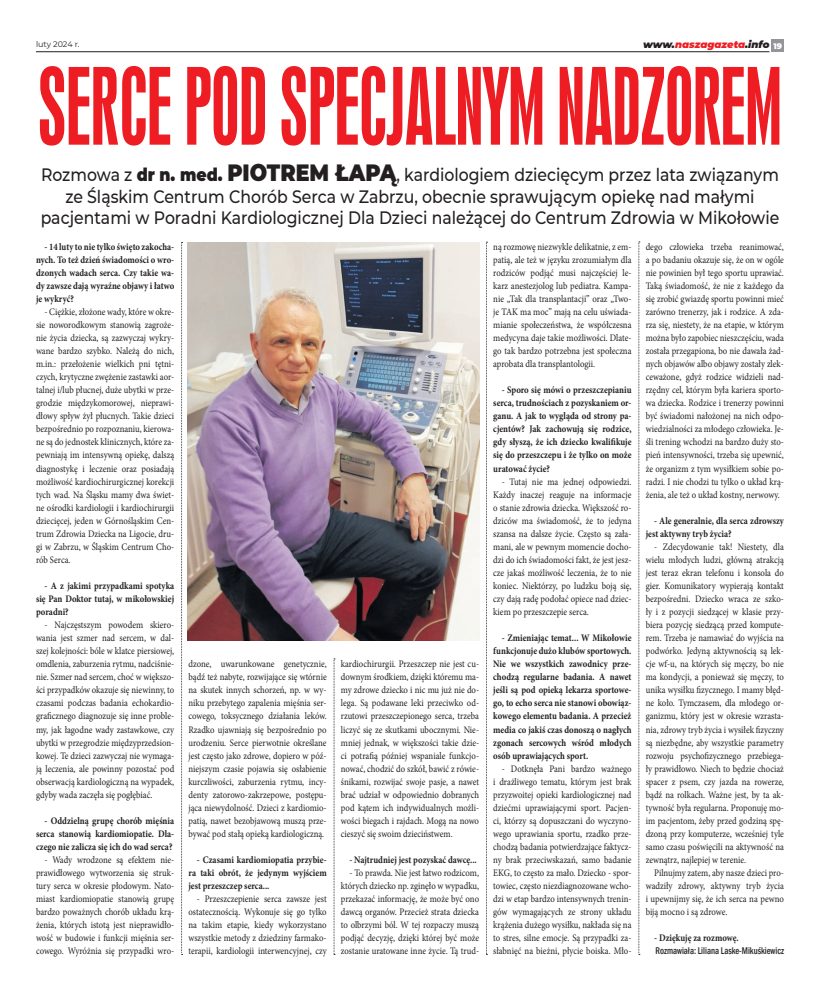
<style>
.page{position:relative;width:820px;height:993px;background:#fff}
.page>*{position:absolute;margin:0;border:0;box-sizing:border-box;transform-origin:0 0}
.tytul_maly{font:99.3px "Swis 924 EU";color:#ee1d23;scale:.75 1}
.Tekst{font:500 17.9px/21.5px "Montserrat";color:#231f20;text-align:center;scale:.88 1}
.Tekst-2{font:10px/13px "Minion Pro";color:#231f20;text-align:justify;scale:.87 1}
.Tekst-3{font:700 10px/13px "Minion Pro";color:#231f20;text-align:justify;scale:.87 1}
.autor{font:500 condensed 10px "Franklin Gothic";color:#231f20;scale:.87 1}
.tekst{font:italic 900 10px "Montserrat";color:#ee1d23}
.t1{font:8px "Montserrat";letter-spacing:-.005em;color:#231f20}
.tekst-2{font:900 8px "Montserrat";color:#fff}
.s1{color:#231f20}
.s2{font-weight:900}
.s3{font-weight:900;font-size:23.5px}
</style>
<div class="page">
<div style="left:771px;top:40px;width:12px;height:12px;background:#939598"></div>
<hr style="left:36px;top:51px;width:733px;height:1px;background:#231f20">
<img style="left:187px;top:242px;width:292px;height:398px">
<svg style="left:181px;top:242px;width:1px;height:711px"></svg>
<svg style="left:333px;top:658px;width:2px;height:296px"></svg>
<svg style="left:486px;top:242px;width:1px;height:712px"></svg>
<svg style="left:638px;top:241px;width:1px;height:712px"></svg>
<p class="t1" style="left:36px;top:39px;width:45px">luty 2024 r.</p>
<p class="tekst" style="left:643px;top:37px;width:128px"><span class="s1">www.</span>naszagazeta<span class="s1">.info</span></p>
<p class="tekst-2" style="left:773px;top:40px;width:10px">19</p>
<p class="tytul_maly" style="left:38px;top:47px;width:992px">SERCE POD SPECJALNYM NADZOREM</p>
<p class="Tekst" style="left:41px;top:163px;width:840px">Rozmowa z <span class="s2">dr n. med.</span> <span class="s3">PIOTREM ŁAPĄ</span>, kardiologiem dziecięcym przez lata związanym ze Śląskim Centrum Chorób Serca w Zabrzu, obecnie sprawującym opiekę nad małymi pacjentami w Poradni Kardiologicznej Dla Dzieci należącej do Centrum Zdrowia w Mikołowie</p>
<p class="Tekst-3" style="left:36px;top:240px;width:160px;text-indent:9px">- 14 luty to nie tylko święto zakocha&shy;nych. To też dzień świadomości o wro&shy;dzonych wadach serca. Czy takie wa&shy;dy zawsze dają wyraźne objawy i łatwo je wykryć?</p>
<p class="Tekst-2" style="left:36px;top:305px;width:160px;text-indent:9px">- Ciężkie, złożone wady, które w okre&shy;sie noworodkowym stanowią zagroże&shy;nie życia dziecka, są zazwyczaj wykry&shy;wane bardzo szybko. Należą do nich, m.in.: przełożenie wielkich pni tętni&shy;czych, krytyczne zwężenie zastawki aor&shy;talnej i/lub płucnej, duże ubytki w prze&shy;grodzie międzykomorowej, nieprawi&shy;dłowy spływ żył płucnych. Takie dzieci bezpośrednio po rozpoznaniu, kierowa&shy;ne są do jednostek klinicznych, które za&shy;pewniają im intensywną opiekę, dalszą diagnostykę i leczenie oraz posiadają możliwość kardiochirurgicznej korekcji tych wad. Na Śląsku mamy dwa świet&shy;ne ośrodki kardiologii i kardiochirurgii dziecięcej, jeden w Górnośląskim Cen&shy;trum Zdrowia Dziecka na Ligocie, dru&shy;gi w Zabrzu, w Śląskim Centrum Cho&shy;rób Serca.</p>
<p class="Tekst-3" style="left:36px;top:579px;width:160px;text-indent:9px">- A z jakimi przypadkami spotyka się Pan Doktor tutaj, w mikołowskiej poradni?</p>
<p class="Tekst-2" style="left:36px;top:618px;width:160px;text-indent:9px">- Najczęstszym powodem skiero&shy;wania jest szmer nad sercem, w dal&shy;szej kolejności: bóle w klatce piersiowej, omdlenia, zaburzenia rytmu, nadciśnie&shy;nie. Szmer nad sercem, choć w większo&shy;ści przypadków okazuje się niewinny, to czasami podczas badania echokardio&shy;graficznego diagnozuje się inne proble&shy;my, jak łagodne wady zastawkowe, czy ubytki w przegrodzie międzyprzedsion&shy;kowej. Te dzieci zazwyczaj nie wymaga&shy;ją leczenia, ale powinny pozostać pod obserwacją kardiologiczną na wypadek, gdyby wada zaczęła się pogłębiać.</p>
<p class="Tekst-3" style="left:36px;top:813px;width:160px;text-indent:9px">- Oddzielną grupę chorób mięśnia serca stanowią kardiomiopatie. Dla&shy;czego nie zalicza się ich do wad serca?</p>
<p class="Tekst-2" style="left:36px;top:853px;width:160px;text-indent:9px">- Wady wrodzone są efektem nie&shy;prawidłowego wytworzenia się struk&shy;tury serca w okresie płodowym. Nato&shy;miast kardiomiopatie stanowią grupę bardzo poważnych chorób układu krą&shy;żenia, których istotą jest nieprawidło&shy;wość w budowie i funkcji mięśnia ser&shy;cowego. Wyróżnia się przypadki wro-</p>
<p class="Tekst-2" style="left:188px;top:657px;width:160px">dzone, uwarunkowane genetycznie, bądź też nabyte, rozwijające się wtórnie na skutek innych schorzeń, np. w wy&shy;niku przebytego zapalenia mięśnia ser&shy;cowego, toksycznego działania leków.<br>Rzadko ujawniają się bezpośrednio po urodzeniu. Serce pierwotnie określane jest często jako zdrowe, dopiero w póź&shy;niejszym czasie pojawia się osłabienie kurczliwości, zaburzenia rytmu, incy&shy;denty zatorowo-zakrzepowe, postępu&shy;jąca niewydolność. Dzieci z kardiomio&shy;patią, nawet bezobjawową muszą prze&shy;bywać pod stałą opieką kardiologiczną.</p>
<p class="Tekst-3" style="left:188px;top:852px;width:160px;text-indent:9px">- Czasami kardiomiopatia przybie&shy;ra taki obrót, że jedynym wyjściem jest przeszczep serca...</p>
<p class="Tekst-2" style="left:188px;top:892px;width:160px;text-indent:9px">- Przeszczepienie serca zawsze jest ostatecznością. Wykonuje się go tylko na takim etapie, kiedy wykorzystano wszystkie metody z dziedziny farmako&shy;terapii, kardiologii interwencyjnej, czy</p>
<p class="Tekst-2" style="left:341px;top:657px;width:160px">kardiochirurgii. Przeszczep nie jest cu&shy;downym środkiem, dzięki któremu ma&shy;my zdrowe dziecko i nic mu już nie do&shy;lega. Są podawane leki przeciwko od&shy;rzutowi przeszczepionego serca, trzeba liczyć się ze skutkami ubocznymi. Nie&shy;mniej jednak, w większości takie dzie&shy;ci potrafią później wspaniale funkcjo&shy;nować, chodzić do szkół, bawić z rówie&shy;śnikami, rozwijać swoje pasje, a nawet brać udział w odpowiednio dobranych pod kątem ich indywidualnych możli&shy;wości biegach i rajdach. Mogą na nowo cieszyć się swoim dzieciństwem.</p>
<p class="Tekst-3" style="left:349px;top:852px;width:148px">- Najtrudniej jest pozyskać dawcę...</p>
<p class="Tekst-2" style="left:341px;top:866px;width:160px;text-indent:9px">- To prawda. Nie jest łatwo rodzicom, których dziecko np. zginęło w wypadku, przekazać informację, że może być ono dawcą organów. Przecież strata dziecka to olbrzymi ból. W tej rozpaczy muszą podjąć decyzję, dzięki której być może zostanie uratowane inne życie. Tą trud-</p>
<p class="Tekst-2" style="left:493px;top:240px;width:160px">ną rozmowę niezwykle delikatnie, z em&shy;patią, ale też w języku zrozumiałym dla rodziców podjąć musi najczęściej le&shy;karz anestezjolog lub pediatra. Kampa&shy;nie „Tak dla transplantacji” oraz „Two&shy;je TAK ma moc” mają na celu uświada&shy;mianie społeczeństwa, że współczesna medycyna daje takie możliwości. Dlate&shy;go tak bardzo potrzebna jest społeczna aprobata dla transplantologii.</p>
<p class="Tekst-3" style="left:493px;top:383px;width:160px;text-indent:9px">- Sporo się mówi o przeszczepianiu serca, trudnościach z pozyskaniem or&shy;ganu. A jak to wygląda od strony pa&shy;cjentów? Jak zachowują się rodzice, gdy słyszą, że ich dziecko kwalifikuje się do przeszczepu i że tylko on może uratować życie?</p>
<p class="Tekst-2" style="left:493px;top:475px;width:160px;text-indent:9px">- Tutaj nie ma jednej odpowiedzi.<br>Każdy inaczej reaguje na informacje o stanie zdrowia dziecka. Większość ro&shy;dziców ma świadomość, że to jedyna szansa na dalsze życie. Często są zała&shy;mani, ale w pewnym momencie docho&shy;dzi do ich świadomości fakt, że jest jesz&shy;cze jakaś możliwość leczenia, że to nie koniec. Niektórzy, po ludzku boją się, czy dają radę podołać opiece nad dziec&shy;kiem po przeszczepie serca.</p>
<p class="Tekst-3" style="left:493px;top:631px;width:160px;text-indent:9px">- Zmieniając temat... W Mikołowie funkcjonuje dużo klubów sportowych.<br>Nie we wszystkich zawodnicy prze&shy;chodzą regularne badania. A nawet jeśli są pod opieką lekarza sportowe&shy;go, to echo serca nie stanowi obowiąz&shy;kowego elementu badania. A przecież media co jakiś czas donoszą o nagłych zgonach sercowych wśród młodych osób uprawiających sport.</p>
<p class="Tekst-2" style="left:493px;top:761px;width:160px;text-indent:9px">- Dotknęła Pani bardzo ważnego i drażliwego tematu, którym jest brak przyzwoitej opieki kardiologicznej nad dziećmi uprawiającymi sport. Pacjen&shy;ci, którzy są dopuszczani do wyczyno&shy;wego uprawiania sportu, rzadko prze&shy;chodzą badania potwierdzające faktycz&shy;ny brak przeciwskazań, samo badanie EKG, to często za mało. Dziecko - spor&shy;towiec, często niezdiagnozowane wcho&shy;dzi w etap bardzo intensywnych trenin&shy;gów wymagających ze strony układu krążenia dużego wysiłku, nakłada się na to stres, silne emocje. Są przypadki za&shy;słabnięć na bieżni, płycie boiska. Mło-</p>
<p class="Tekst-2" style="left:645px;top:240px;width:160px">dego człowieka trzeba reanimować, a po badaniu okazuje się, że on w ogóle nie powinien był tego sportu uprawiać.<br>Taką świadomość, że nie z każdego da się zrobić gwiazdę sportu powinni mieć zarówno trenerzy, jak i rodzice. A zda&shy;rza się, niestety, że na etapie, w którym można było zapobiec nieszczęściu, wada została przegapiona, bo nie dawała żad&shy;nych objawów albo objawy zostały zlek&shy;ceważone, gdyż rodzice widzieli nad&shy;rzędny cel, którym była kariera sporto&shy;wa dziecka. Rodzice i trenerzy powinni być świadomi nałożonej na nich odpo&shy;wiedzialności za młodego człowieka. Je&shy;śli trening wchodzi na bardzo duży sto&shy;pień intensywności, trzeba się upewnić, że organizm z tym wysiłkiem sobie po&shy;radzi. I nie chodzi tu tylko o układ krą&shy;żenia, ale też o układ kostny, nerwowy.</p>
<p class="Tekst-3" style="left:645px;top:513px;width:160px;text-indent:9px">- Ale generalnie, dla serca zdrowszy jest aktywny tryb życia?</p>
<p class="Tekst-2" style="left:645px;top:540px;width:160px;text-indent:9px">- Zdecydowanie tak! Niestety, dla wielu młodych ludzi, główną atrakcją jest teraz ekran telefonu i konsola do gier. Komunikatory wypierają kontakt bezpośredni. Dziecko wraca ze szko&shy;ły i z pozycji siedzącej w klasie przy&shy;biera pozycję siedzącą przed kompute&shy;rem. Trzeba je namawiać do wyjścia na podwórko. Jedyną aktywnością są lek&shy;cje wf-u, na których się męczy, bo nie ma kondycji, a ponieważ się męczy, to unika wysiłku fizycznego. I mamy błęd&shy;ne koło. Tymczasem, dla młodego or&shy;ganizmu, który jest w okresie wzrasta&shy;nia, zdrowy tryb życia i wysiłek fizyczny są niezbędne, aby wszystkie parametry rozwoju psychofizycznego przebiega&shy;ły prawidłowo. Niech to będzie chociaż spacer z psem, czy jazda na rowerze, bądź na rolkach. Ważne jest, by ta ak&shy;tywność była regularna. Proponuję mo&shy;im pacjentom, żeby przed godziną spę&shy;dzoną przy komputerze, wcześniej tyle samo czasu poświęcili na aktywność na zewnątrz, najlepiej w terenie.</p>
<p class="Tekst-2" style="left:645px;top:866px;width:160px;text-indent:9px">Pilnujmy zatem, aby nasze dzieci pro&shy;wadziły zdrowy, aktywny tryb życia i upewnijmy się, że ich serca na pewno biją mocno i są zdrowe.</p>
<p class="Tekst-3" style="left:654px;top:931px;width:99px">- Dziękuję za rozmowę.</p>
<p class="autor" style="left:655px;top:944px;width:149px">Rozmawiała: Liliana Laske-Mikuśkiewicz</p>
</div>
